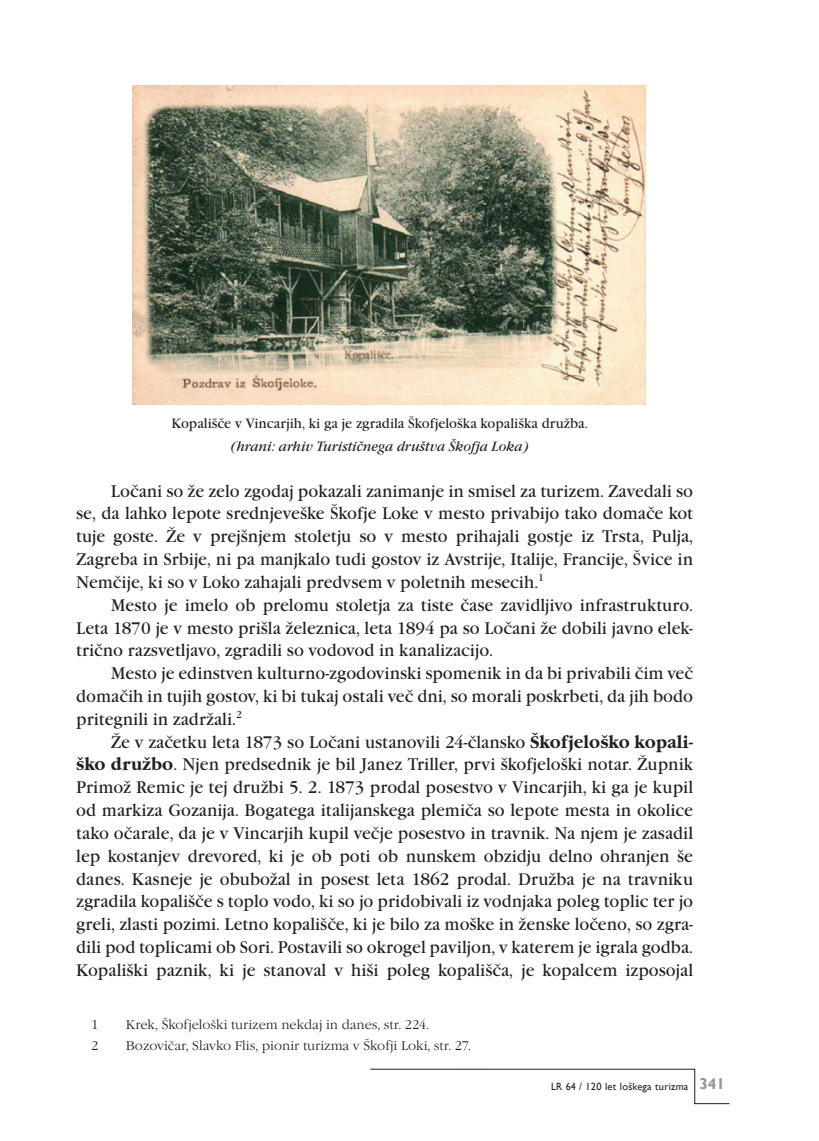
<style>
.page{position:relative;width:819px;height:1141px;background:#fff}
.page>*{position:absolute;margin:0;border:0;box-sizing:border-box;transform-origin:0 0}
.Body__7_first_line{font:17.5px/22.8px "Garamond Itc TEE";color:#231f20;text-align:justify;scale:.95 1}
.Tekst_k_sliki_levo{font:14px "Garamond Itc TEE";color:#231f20;scale:.95 1}
.Tekst_k_sliki_levo-2{font:italic 14px "Garamond Itc TEE";color:#231f20;scale:.95 1}
.Opombe{font:13.12px "Garamond Itc TEE Ligh";color:#231f20}
.t1{font:10.5px "Gill Sans";letter-spacing:.02em;color:#231f20;scale:.95 1}
.s1{font-weight:700}
.s2{font-weight:700;font-size:15.75px;color:#939598}
</style>
<div class="page">
<svg style="left:370px;top:1069px;width:360px;height:35px"></svg>
<img style="left:132px;top:86px;width:513px;height:318px">
<p class="Tekst_k_sliki_levo" style="left:171px;top:416px;width:440px">Kopališče v Vincarjih, ki ga je zgradila Škofjeloška kopališka družba.</p>
<p class="Tekst_k_sliki_levo-2" style="left:231px;top:438px;width:314px">(hrani: arhiv Turističnega društva Škofja Loka)</p>
<p class="Body__7_first_line" style="left:76px;top:480px;width:651px;text-indent:35px">Ločani so že zelo zgodaj pokazali zanimanje in smisel za turizem. Zavedali so se, da lahko lepote srednjeveške Škofje Loke v mesto privabijo tako domače kot tuje goste. Že v prejšnjem stoletju so v mesto prihajali gostje iz Trsta, Pulja, Zagreba in Srbije, ni pa manjkalo tudi gostov iz Avstrije, Italije, Francije, Švice in Nemčije, ki so v Loko zahajali predvsem v poletnih mesecih.<sup>1</sup></p>
<p class="Body__7_first_line" style="left:76px;top:594px;width:651px;text-indent:35px">Mesto je imelo ob prelomu stoletja za tiste čase zavidljivo infrastrukturo.<br>Leta 1870 je v mesto prišla železnica, leta 1894 pa so Ločani že dobili javno elek&shy;trično razsvetljavo, zgradili so vodovod in kanalizacijo.</p>
<p class="Body__7_first_line" style="left:76px;top:662px;width:651px;text-indent:35px">Mesto je edinstven kulturno-zgodovinski spomenik in da bi privabili čim več domačih in tujih gostov, ki bi tukaj ostali več dni, so morali poskrbeti, da jih bodo pritegnili in zadržali.<sup>2</sup></p>
<p class="Body__7_first_line" style="left:76px;top:731px;width:651px;text-indent:35px">Že v začetku leta 1873 so Ločani ustanovili 24-člansko <span class="s1">Škofjeloško kopali&shy;ško družbo</span>. Njen predsednik je bil Janez Triller, prvi škofjeloški notar. Župnik Primož Remic je tej družbi 5. 2. 1873 prodal posestvo v Vincarjih, ki ga je kupil od markiza Gozanija. Bogatega italijanskega plemiča so lepote mesta in okolice tako očarale, da je v Vincarjih kupil večje posestvo in travnik. Na njem je zasadil lep kostanjev drevored, ki je ob poti ob nunskem obzidju delno ohranjen še danes. Kasneje je obubožal in posest leta 1862 prodal. Družba je na travniku zgradila kopališče s toplo vodo, ki so jo pridobivali iz vodnjaka poleg toplic ter jo greli, zlasti pozimi. Letno kopališče, ki je bilo za moške in ženske ločeno, so zgra&shy;dili pod toplicami ob Sori. Postavili so okrogel paviljon, v katerem je igrala godba.<br>Kopališki paznik, ki je stanoval v hiši poleg kopališča, je kopalcem izposojal</p>
<p class="Opombe" style="left:91px;top:1017px;width:9px">1</p>
<p class="Opombe" style="left:126px;top:1017px;width:305px">Krek, Škofjeloški turizem nekdaj in danes, str. 224.</p>
<p class="Opombe" style="left:91px;top:1038px;width:9px">2</p>
<p class="Opombe" style="left:126px;top:1038px;width:346px">Bozovičar, Slavko Flis, pionir turizma v Škofji Loki, str. 27.</p>
<p class="t1" style="left:551px;top:1080px;width:185px">LR 64 / 120 let loškega turizma <span class="s2">341</span></p>
</div>
